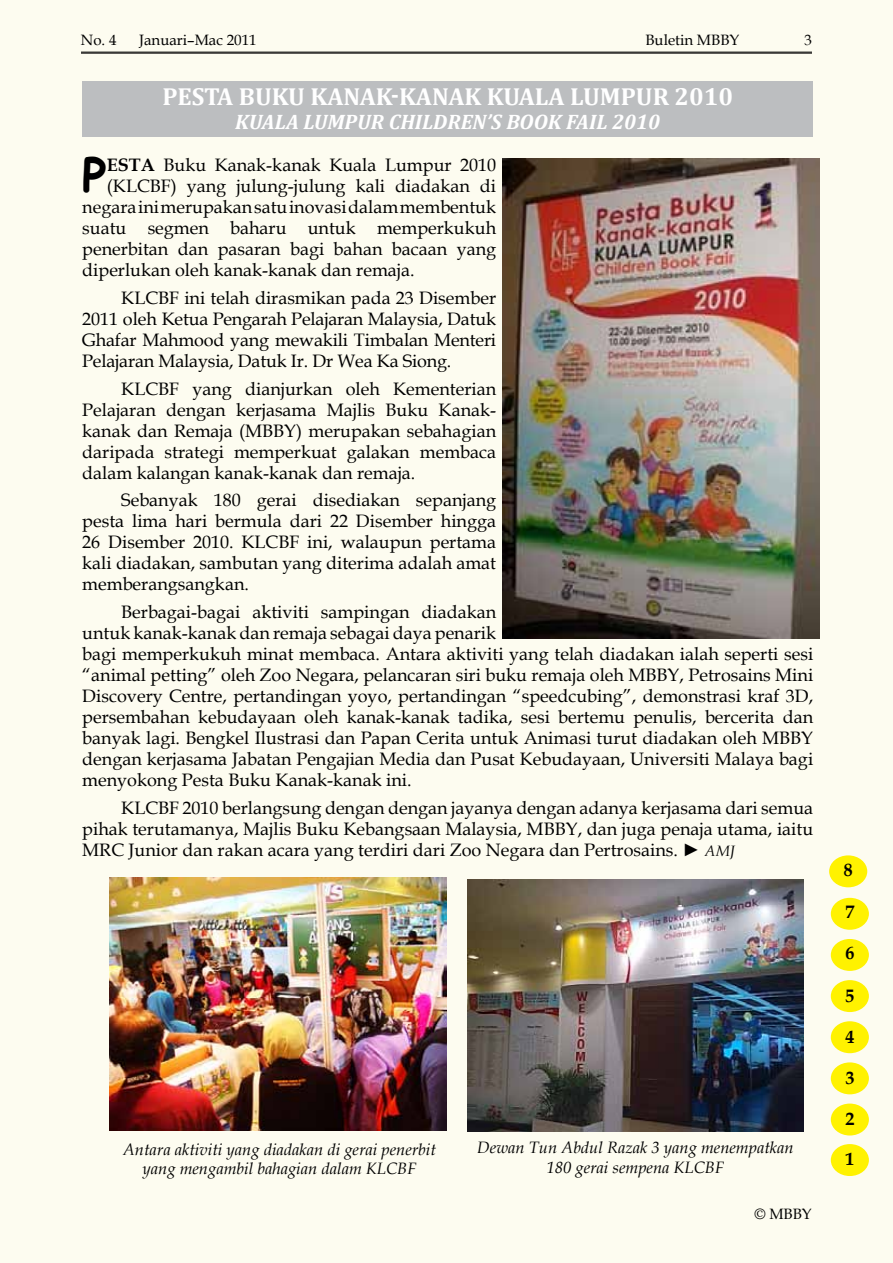
<style>
.page{position:relative;width:893px;height:1263px;background:#fdfcf0}
.page>*{position:absolute;margin:0;border:0;box-sizing:border-box;transform-origin:0 0}
.t1{font:700 46.35px "Comic Sans MS";color:#000}
.t2{font:700 24.75px "Cambria";color:#fff}
.t3{font:italic 700 21px "Cambria";color:#fff}
.t4{font:18px/21px "Book Antiqua";color:#000;text-align:justify}
.t5{font:700 18px "Book Antiqua";color:#000}
.t6{font:italic 16.5px/19.8px "Book Antiqua";color:#000;text-align:center}
.t7{font:15px "Book Antiqua";color:#000}
.s1{font-weight:700}
.s2{font-style:italic;font-size:15px}
</style>
<div class="page">
<hr style="left:81px;top:52px;width:731px;height:1px;background:#000">
<hr style="left:81px;top:53px;width:731px;height:1px;background:#000">
<div style="left:831px;top:1103px;width:38px;height:32px;background:#fff200;border-radius:50%"></div>
<div style="left:831px;top:1062px;width:38px;height:32px;background:#fff200;border-radius:50%"></div>
<div style="left:831px;top:1021px;width:38px;height:32px;background:#fff200;border-radius:50%"></div>
<div style="left:831px;top:980px;width:38px;height:32px;background:#fff200;border-radius:50%"></div>
<div style="left:831px;top:939px;width:38px;height:32px;background:#fff200;border-radius:50%"></div>
<div style="left:831px;top:898px;width:38px;height:32px;background:#fff200;border-radius:50%"></div>
<div style="left:831px;top:1144px;width:38px;height:32px;background:#fff200;border-radius:50%"></div>
<div style="left:829px;top:855px;width:38px;height:32px;background:#fff200;border-radius:50%"></div>
<div style="left:82px;top:81px;width:731px;height:56px;background:#bcbec0"></div>
<img style="left:503px;top:158px;width:317px;height:480px">
<img style="left:109px;top:877px;width:337px;height:253px">
<img style="left:467px;top:879px;width:336px;height:252px">
<p class="t7" style="left:81px;top:30px;width:37px">No. 4</p>
<p class="t7" style="left:139px;top:30px;width:119px">Januari–Mac 2011</p>
<p class="t7" style="left:645px;top:30px;width:96px">Buletin MBBY</p>
<p class="t7" style="left:804px;top:30px;width:9px">3</p>
<h2 class="t2" style="left:162px;top:79px;width:572px">PESTA BUKU KANAK-KANAK KUALA LUMPUR 2010</h2>
<p class="t3" style="left:235px;top:107px;width:426px">KUALA LUMPUR CHILDREN’S BOOK FAIL 2010</p>
<h1 class="t1" style="left:82px;top:141px;width:26px">P</h1>
<p class="t4" style="left:107px;top:154px;width:391px"><span class="s1">ESTA</span> Buku Kanak-kanak Kuala Lumpur 2010</p>
<p class="t4" style="left:107px;top:175px;width:391px">(KLCBF) yang julung-julung kali diadakan di</p>
<p class="t4" style="left:82px;top:196px;width:415px">negara ini merupakan satu inovasi dalam membentuk</p>
<p class="t4" style="left:82px;top:217px;width:415px">suatu segmen baharu untuk memperkukuh</p>
<p class="t4" style="left:82px;top:238px;width:415px">penerbitan dan pasaran bagi bahan bacaan yang</p>
<p class="t4" style="left:82px;top:259px;width:334px">diperlukan oleh kanak-kanak dan remaja.</p>
<p class="t4" style="left:82px;top:287px;width:415px;text-indent:39px">KLCBF ini telah dirasmikan pada 23 Disember 2011 oleh Ketua Pengarah Pelajaran Malaysia, Datuk Ghafar Mahmood yang mewakili Timbalan Menteri Pelajaran Malaysia, Datuk Ir. Dr Wea Ka Siong.</p>
<p class="t4" style="left:82px;top:377px;width:415px;text-indent:39px">KLCBF yang dianjurkan oleh Kementerian Pelajaran dengan kerjasama Majlis Buku Kanak&shy;kanak dan Remaja (MBBY) merupakan sebahagian daripada strategi memperkuat galakan membaca dalam kalangan kanak-kanak dan remaja.</p>
<p class="t4" style="left:82px;top:489px;width:415px;text-indent:39px">Sebanyak 180 gerai disediakan sepanjang pesta lima hari bermula dari 22 Disember hingga 26 Disember 2010. KLCBF ini, walaupun pertama kali diadakan, sambutan yang diterima adalah amat memberangsangkan.</p>
<p class="t4" style="left:82px;top:601px;width:732px;text-align:left;text-indent:39px">Berbagai-bagai aktiviti sampingan diadakan<br>untuk kanak-kanak dan remaja sebagai daya penarik<br>bagi memperkukuh minat membaca. Antara aktiviti yang telah diadakan ialah seperti sesi “animal petting” oleh Zoo Negara, pelancaran siri buku remaja oleh MBBY, Petrosains Mini Discovery Centre, pertandingan yoyo, pertandingan “speedcubing”, demonstrasi kraf 3D, persembahan kebudayaan oleh kanak-kanak tadika, sesi bertemu penulis, bercerita dan banyak lagi. Bengkel Ilustrasi dan Papan Cerita untuk Animasi turut diadakan oleh MBBY dengan kerjasama Jabatan Pengajian Media dan Pusat Kebudayaan, Universiti Malaya bagi menyokong Pesta Buku Kanak-kanak ini.</p>
<p class="t4" style="left:82px;top:797px;width:732px;text-indent:39px">KLCBF 2010 berlangsung dengan dengan jayanya dengan adanya kerjasama dari semua pihak terutamanya, Majlis Buku Kebangsaan Malaysia, MBBY, dan juga penaja utama, iaitu MRC Junior dan rakan acara yang terdiri dari Zoo Negara dan Pertrosains. ► <span class="s2">AMJ</span></p>
<p class="t6" style="left:123px;top:1138px;width:314px">Antara aktiviti yang diadakan di gerai penerbit yang mengambil bahagian dalam KLCBF</p>
<p class="t6" style="left:477px;top:1137px;width:318px">Dewan Tun Abdul Razak 3 yang menempatkan<br>180 gerai sempena KLCBF</p>
<p class="t7" style="left:754px;top:1203px;width:59px">© MBBY</p>
<p class="t5" style="left:844px;top:857px;width:10px">8</p>
<p class="t5" style="left:845px;top:900px;width:10px">7</p>
<p class="t5" style="left:845px;top:941px;width:10px">6</p>
<p class="t5" style="left:845px;top:983px;width:10px">5</p>
<p class="t5" style="left:845px;top:1024px;width:10px">4</p>
<p class="t5" style="left:845px;top:1065px;width:10px">3</p>
<p class="t5" style="left:845px;top:1107px;width:10px">2</p>
<p class="t5" style="left:845px;top:1146px;width:10px">1</p>
</div>
